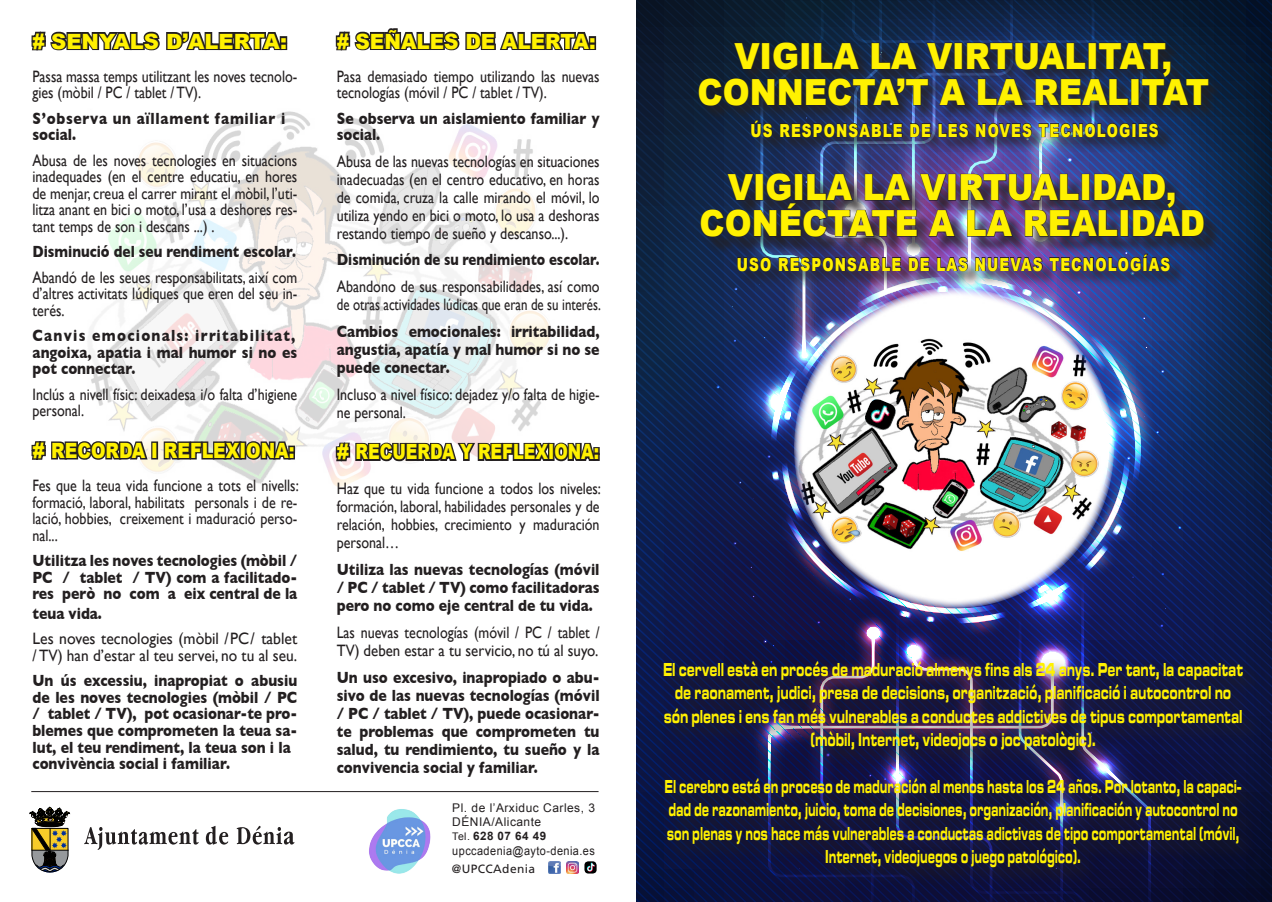
<style>
.page{position:relative;width:1272px;height:902px;background:#fff}
.page>*{position:absolute;margin:0;border:0;box-sizing:border-box;transform-origin:0 0}
.t1{font:900 36px "Arial";color:#fff101;scale:.9 1}
.t2{font:900 21px "Arial";color:#fff101;scale:.9 1}
.t3{font:19.5px "Microgramma D Bold Exte";letter-spacing:.055em;color:#fff101;scale:.5 1}
.t4{font:19.5px "Microgramma D Bold Exte";letter-spacing:.055em;color:#fff101;scale:.55 1}
.t5{font:900 18px "Arial";letter-spacing:.085em;color:#fff101;scale:.75 1}
.t6{font:16.5px/16.5px "Gill Sans";color:#231f20;scale:.85 1}
.t7{font:700 16.5px/16.5px "Gill Sans";color:#231f20;text-align:justify;scale:.85 1}
.t8{font:16.5px/16.5px "Gill Sans";color:#231f20;scale:.95 1}
.t9{font:700 16.5px "Gill Sans";color:#231f20;scale:.83 1}
.t10{font:700 16.5px "Gill Sans";letter-spacing:.09em;color:#231f20;scale:.85 1}
.t11{font:700 16.5px "Gill Sans";letter-spacing:.05em;color:#231f20;scale:.85 1}
.t12{font:12px "Arial";letter-spacing:.04em;color:#231f20}
.t13{font:12px "Arial";letter-spacing:.04em;color:#231f20;scale:.91 1}
.t14{font:12px "Frutiger CE";letter-spacing:.03em;color:#231f20}
.t15{font:700 11.7px "Arial";letter-spacing:.04em;color:#231f20}
.s1{font-weight:400;font-size:10.5px}
</style>
<div class="page">
<img style="left:88px;top:111px;width:462px;height:376px">
<svg style="left:335px;top:28px;width:254px;height:23px"></svg>
<div style="left:589px;top:36px;width:7px;height:7px;border:3px solid #231f20"></div>
<div style="left:589px;top:43px;width:7px;height:7px;border:3px solid #231f20"></div>
<svg style="left:334px;top:435px;width:259px;height:30px"></svg>
<div style="left:593px;top:447px;width:6px;height:7px;border:3px solid #231f20"></div>
<div style="left:593px;top:453px;width:6px;height:8px;border:3px solid #231f20"></div>
<svg style="left:31px;top:31px;width:253px;height:20px"></svg>
<div style="left:280px;top:36px;width:7px;height:7px;border:3px solid #231f20"></div>
<div style="left:280px;top:43px;width:7px;height:7px;border:3px solid #231f20"></div>
<svg style="left:31px;top:434px;width:119px;height:28px"></svg>
<div style="left:151px;top:441px;width:7px;height:18px;border:3px solid #231f20"></div>
<svg style="left:162px;top:434px;width:131px;height:28px;background:#817d7c"></svg>
<div style="left:288px;top:445px;width:7px;height:8px;border:3px solid #231f20"></div>
<div style="left:288px;top:452px;width:7px;height:7px;border:3px solid #231f20"></div>
<hr style="left:31px;top:791px;width:567px;height:1px;background:#231f20">
<img style="left:369px;top:809px;width:62px;height:64px">
<svg style="left:29px;top:807px;width:41px;height:65px"></svg>
<svg style="left:84px;top:827px;width:115px;height:22px"></svg>
<svg style="left:206px;top:825px;width:22px;height:19px"></svg>
<svg style="left:237px;top:825px;width:57px;height:19px"></svg>
<img style="left:636px;top:0;width:635px;height:901px">
<img style="left:862px;top:399px;width:36px;height:34px">
<svg style="left:548px;top:861px;width:48px;height:12px"></svg>
<p class="t2" style="left:32px;top:26px;width:284px"># SENYALS D’ALERTA:</p>
<p class="t6" style="left:32px;top:68px;width:313px">Passa massa temps utilitzant les noves tecnolo&shy;gies (mòbil / PC / tablet / TV).</p>
<p class="t11" style="left:32px;top:108px;width:299px">S’observa un aïllament familiar i</p>
<p class="t7" style="left:32px;top:126px;width:53px">social.</p>
<p class="t6" style="left:32px;top:152px;width:313px;text-align:justify">Abusa de les noves tecnologies en situacions inadequades (en el centre educatiu, en hores de menjar, creua el carrer mirant el mòbil, l’uti&shy;litza anant en bici o moto, l’usa a deshores res&shy;tant temps de son i descans ...) .</p>
<p class="t9" style="left:32px;top:242px;width:319px">Disminució del seu rendiment escolar.</p>
<p class="t6" style="left:32px;top:269px;width:313px;text-align:justify">Abandó de les seues responsabilitats, així com d’altres activitats lúdiques que eren del seu in&shy;terés.</p>
<p class="t10" style="left:32px;top:326px;width:311px">Canvis emocionals: irritabilitat,</p>
<p class="t7" style="left:32px;top:344px;width:313px">angoixa, apatia i mal humor si no es pot connectar.</p>
<p class="t6" style="left:32px;top:386px;width:313px">Inclús a nivell físic: deixadesa i/o falta d’higiene personal.</p>
<p class="t2" style="left:32px;top:435px;width:292px"># RECORDA I REFLEXIONA:</p>
<p class="t6" style="left:32px;top:477px;width:315px;text-align:justify">Fes que la teua vida funcione a tots el nivells: formació, laboral, habilitats personals i de re&shy;lació, hobbies, creixement i maduració perso&shy;nal...</p>
<p class="t7" style="left:32px;top:552px;width:313px">Utilitza les noves tecnologies (mòbil / PC / tablet / TV) com a facilitado&shy;res però no com a eix central de la</p>
<p class="t7" style="left:32px;top:605px;width:83px">teua vida.</p>
<p class="t8" style="left:32px;top:630px;width:280px">Les noves tecnologies (mòbil /PC/ tablet / TV) han d’estar al teu servei, no tu al seu.</p>
<p class="t7" style="left:32px;top:672px;width:313px;text-align:left">Un ús excessiu, inapropiat o abusiu de les noves tecnologies (mòbil / PC / tablet / TV), pot ocasionar-te pro&shy;blemes que comprometen la teua sa&shy;lut, el teu rendiment, la teua son i la convivència social i familiar.</p>
<p class="t2" style="left:337px;top:26px;width:289px"># SEÑALES DE ALERTA:</p>
<p class="t6" style="left:337px;top:67px;width:311px">Pasa demasiado tiempo utilizando las nuevas tecnologías (móvil / PC / tablet / TV).</p>
<p class="t7" style="left:337px;top:110px;width:311px">Se observa un aislamiento familiar y social.</p>
<p class="t6" style="left:337px;top:152px;width:311px;line-height:18px;text-align:justify">Abusa de las nuevas tecnologías en situaciones inadecuadas (en el centro educativo, en horas de comida, cruza la calle mirando el móvil, lo utiliza yendo en bici o moto, lo usa a deshoras restando tiempo de sueño y descanso...).</p>
<p class="t7" style="left:337px;top:251px;width:311px">Disminución de su rendimiento escolar.</p>
<p class="t6" style="left:337px;top:277px;width:312px;line-height:18px">Abandono de sus responsabilidades, así como de otras actividades lúdicas que eran de su interés.</p>
<p class="t7" style="left:337px;top:322px;width:311px;line-height:18px">Cambios emocionales: irritabilidad, angustia, apatía y mal humor si no se puede conectar.</p>
<p class="t6" style="left:337px;top:385px;width:311px;line-height:18px">Incluso a nivel físico: dejadez y/o falta de higie&shy;ne personal.</p>
<p class="t2" style="left:337px;top:436px;width:293px"># RECUERDA Y REFLEXIONA:</p>
<p class="t6" style="left:337px;top:479px;width:312px;line-height:18px;text-align:justify">Haz que tu vida funcione a todos los niveles: formación, laboral, habilidades personales y de relación, hobbies, crecimiento y maduración personal…</p>
<p class="t7" style="left:337px;top:560px;width:311px;line-height:18px">Utiliza las nuevas tecnologías (móvil / PC / tablet / TV) como facilitadoras pero no como eje central de tu vida.</p>
<p class="t6" style="left:337px;top:623px;width:311px;line-height:18px">Las nuevas tecnologías (móvil / PC / tablet /<br>TV) deben estar a tu servicio, no tú al suyo.</p>
<p class="t7" style="left:337px;top:668px;width:311px;line-height:18px">Un uso excesivo, inapropiado o abu&shy;sivo de las nuevas tecnologías (móvil / PC / tablet / TV), puede ocasionar&shy;te problemas que comprometen tu salud, tu rendimiento, tu sueño y la convivencia social y familiar.</p>
<p class="t12" style="left:452px;top:799px;width:144px">Pl. de l’Arxiduc Carles, 3</p>
<p class="t12" style="left:452px;top:814px;width:90px">DÉNIA/Alicante</p>
<p class="t15" style="left:452px;top:828px;width:95px"><span class="s1">Tel.</span> 628 07 64 49</p>
<p class="t13" style="left:452px;top:842px;width:158px">upccadenia@ayto-denia.es</p>
<p class="t14" style="left:452px;top:861px;width:85px">@UPCCAdenia</p>
<p class="t1" style="left:734px;top:30px;width:488px">VIGILA LA VIRTUALITAT,</p>
<p class="t1" style="left:697px;top:66px;width:570px">CONNECTA’T A LA REALITAT</p>
<p class="t5" style="left:750px;top:117px;width:545px">ÚS RESPONSABLE DE LES NOVES TECNOLOGIES</p>
<p class="t1" style="left:727px;top:161px;width:500px">VIGILA LA VIRTUALIDAD,</p>
<p class="t1" style="left:699px;top:197px;width:563px">CONÉCTATE A LA REALIDAD</p>
<p class="t5" style="left:736px;top:251px;width:579px">USO RESPONSABLE DE LAS NUEVAS TECNOLOGÍAS</p>
<p class="t4" style="left:663px;top:656px;width:1055px">El cervell està en procés de maduració almenys fins als 24 anys. Per tant, la capacitat</p>
<p class="t4" style="left:675px;top:679px;width:1012px">de raonament, judici, presa de decisions, organització, planificació i autocontrol no</p>
<p class="t4" style="left:664px;top:703px;width:1052px">són plenes i ens fan més vulnerables a conductes addictives de tipus comportamental</p>
<p class="t4" style="left:810px;top:726px;width:519px">(mòbil, Internet, videojocs o joc patològic).</p>
<p class="t3" style="left:665px;top:773px;width:1154px">El cerebro está en proceso de maduración al menos hasta los 24 años. Por lotanto, la capaci-</p>
<p class="t3" style="left:668px;top:796px;width:1138px">dad de razonamiento, juicio, toma de decisiones, organización, planificación y autocontrol no</p>
<p class="t3" style="left:667px;top:820px;width:1145px">son plenas y nos hace más vulnerables a conductas adictivas de tipo comportamental (móvil,</p>
<p class="t3" style="left:825px;top:843px;width:511px">Internet, videojuegos o juego patológico).</p>
</div>
